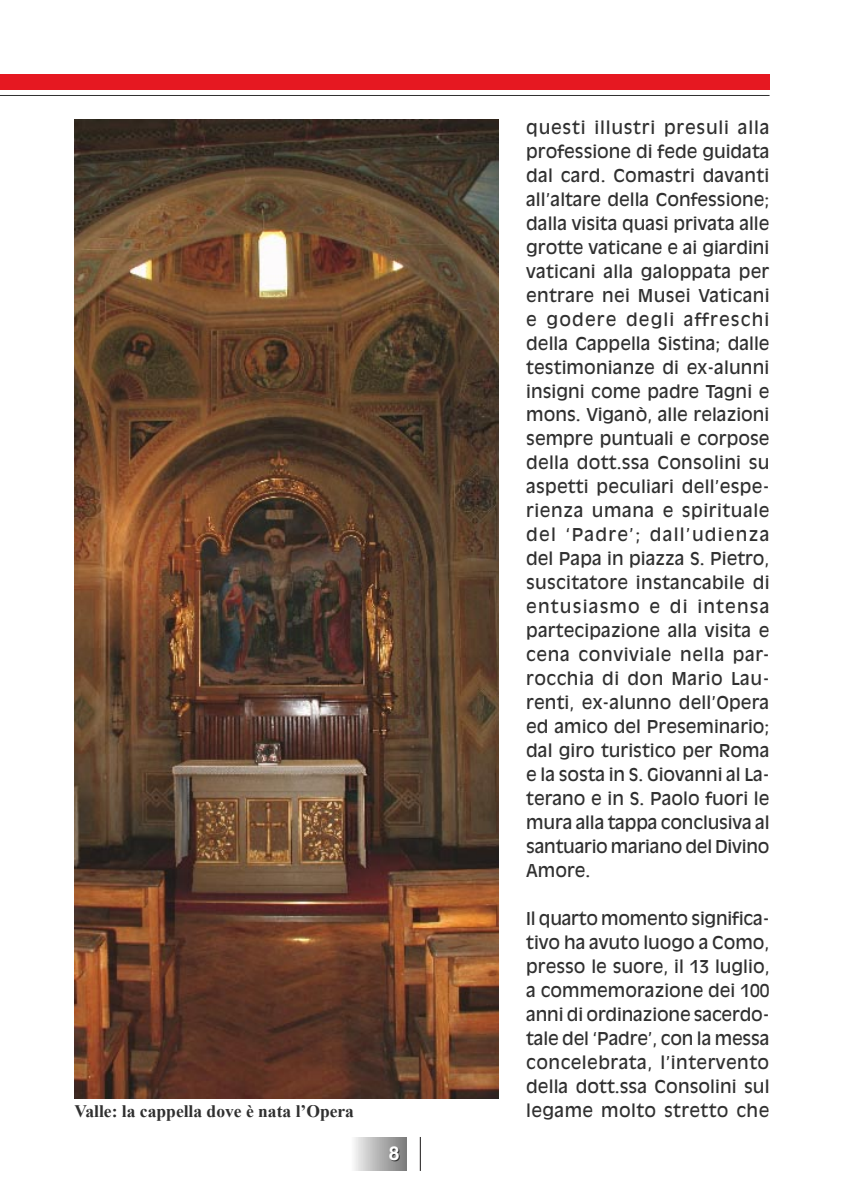
<style>
.page{position:relative;width:844px;height:1191px;background:#fff}
.page>*{position:absolute;margin:0;border:0;box-sizing:border-box;transform-origin:0 0}
.t1{font:700 19.25px "Helvetica";color:#fff}
.Corpo_testo{font:17.5px/24px "Antique Olive";color:#303030;text-align:justify}
.DIDASCALIA{font:700 17.5px "Times New Roman";color:#303030}
</style>
<div class="page">
<img style="left:74px;top:119px;width:425px;height:979px">
<hr style="left:406px;top:1136px;width:1px;height:34px;background:#7a7a7a">
<hr style="left:405px;top:1136px;width:1px;height:34px;background:#7c7c7c">
<hr style="left:404px;top:1136px;width:1px;height:34px;background:#7f7f7f">
<hr style="left:403px;top:1136px;width:1px;height:34px;background:#818181">
<hr style="left:402px;top:1136px;width:1px;height:34px;background:#838383">
<hr style="left:401px;top:1136px;width:1px;height:34px;background:#848484">
<hr style="left:400px;top:1136px;width:1px;height:34px;background:#878787">
<hr style="left:399px;top:1136px;width:1px;height:34px;background:#888">
<hr style="left:398px;top:1136px;width:1px;height:34px;background:#8c8c8c">
<hr style="left:397px;top:1136px;width:1px;height:34px;background:#8e8e8e">
<hr style="left:396px;top:1136px;width:1px;height:34px;background:#8f8f8f">
<hr style="left:395px;top:1136px;width:1px;height:34px;background:#929292">
<hr style="left:394px;top:1136px;width:1px;height:34px;background:#939393">
<hr style="left:393px;top:1136px;width:1px;height:34px;background:#969696">
<hr style="left:392px;top:1136px;width:1px;height:34px;background:#979797">
<hr style="left:391px;top:1136px;width:1px;height:34px;background:#9a9a9a">
<hr style="left:390px;top:1136px;width:1px;height:34px;background:#9c9c9c">
<hr style="left:389px;top:1136px;width:1px;height:34px;background:#9e9e9e">
<hr style="left:388px;top:1136px;width:1px;height:34px;background:#a0a0a0">
<hr style="left:387px;top:1136px;width:1px;height:34px;background:#a2a2a2">
<hr style="left:386px;top:1136px;width:1px;height:34px;background:#a5a5a5">
<hr style="left:385px;top:1136px;width:1px;height:34px;background:#a5a5a5">
<hr style="left:384px;top:1136px;width:1px;height:34px;background:#a8a8a8">
<hr style="left:383px;top:1136px;width:1px;height:34px;background:#ababab">
<hr style="left:382px;top:1136px;width:1px;height:34px;background:#acacac">
<hr style="left:381px;top:1136px;width:1px;height:34px;background:#afafaf">
<hr style="left:380px;top:1136px;width:1px;height:34px;background:#b0b0b0">
<hr style="left:379px;top:1136px;width:1px;height:34px;background:#b3b3b3">
<hr style="left:378px;top:1136px;width:1px;height:34px;background:#b4b4b4">
<hr style="left:377px;top:1136px;width:1px;height:34px;background:#b7b7b7">
<hr style="left:376px;top:1136px;width:1px;height:34px;background:#bababa">
<hr style="left:375px;top:1136px;width:1px;height:34px;background:#bcbcbc">
<hr style="left:374px;top:1136px;width:1px;height:34px;background:#bfbfbf">
<hr style="left:373px;top:1136px;width:1px;height:34px;background:#c0c0c0">
<hr style="left:372px;top:1136px;width:1px;height:34px;background:#c3c3c3">
<hr style="left:371px;top:1136px;width:1px;height:34px;background:#c5c5c5">
<hr style="left:370px;top:1136px;width:1px;height:34px;background:#c8c8c8">
<hr style="left:369px;top:1136px;width:1px;height:34px;background:#ccc">
<hr style="left:368px;top:1136px;width:1px;height:34px;background:#cdcdcd">
<hr style="left:367px;top:1136px;width:1px;height:34px;background:#d0d0d0">
<hr style="left:366px;top:1136px;width:1px;height:34px;background:#d2d2d2">
<hr style="left:365px;top:1136px;width:1px;height:34px;background:#d5d5d5">
<hr style="left:364px;top:1136px;width:1px;height:34px;background:#d7d7d7">
<hr style="left:363px;top:1136px;width:1px;height:34px;background:#dadada">
<hr style="left:362px;top:1136px;width:1px;height:34px;background:#dedede">
<hr style="left:361px;top:1136px;width:1px;height:34px;background:#dfdfdf">
<hr style="left:360px;top:1136px;width:1px;height:34px;background:#e2e2e2">
<hr style="left:359px;top:1136px;width:1px;height:34px;background:#e4e4e4">
<hr style="left:358px;top:1136px;width:1px;height:34px;background:#e7e7e7">
<hr style="left:357px;top:1136px;width:1px;height:34px;background:#eaeaea">
<hr style="left:356px;top:1136px;width:1px;height:34px;background:#ededed">
<hr style="left:355px;top:1136px;width:1px;height:34px;background:#f1f1f1">
<hr style="left:354px;top:1136px;width:1px;height:34px;background:#f4f4f4">
<hr style="left:353px;top:1136px;width:1px;height:34px;background:#f7f7f7">
<hr style="left:352px;top:1136px;width:1px;height:34px;background:#f9f9f9">
<hr style="left:420px;top:1137px;width:1px;height:34px;background:#171515">
<div style="left:0;top:74px;width:769px;height:16px;background:#e61821"></div>
<hr style="left:0;top:95px;width:769px;height:1px;background:#303030">
<p class="DIDASCALIA" style="left:74px;top:1100px;width:281px">Valle: la cappella dove è nata l’Opera</p>
<p class="t1" style="left:388px;top:1141px;width:12px">8</p>
<p class="Corpo_testo" style="left:526px;top:115px;width:245px">questi illustri presuli alla professione di fede guidata dal card. Comastri davanti all’altare della Confessione; dalla visita quasi privata alle grotte vaticane e ai giardini vaticani alla galoppata per entrare nei Musei Vaticani e godere degli affreschi della Cappella Sistina; dalle testimonianze di ex-alunni insigni come padre Tagni e mons. Viganò, alle relazioni sempre puntuali e corpose della dott.ssa Consolini su aspetti peculiari dell’espe&shy;rienza umana e spirituale del ‘Padre’; dall’udienza del Papa in piazza S. Pietro, suscitatore instancabile di entusiasmo e di intensa partecipazione alla visita e cena conviviale nella par&shy;rocchia di don Mario Lau&shy;renti, ex-alunno dell’Opera ed amico del Preseminario; dal giro turistico per Roma e la sosta in S. Giovanni al La&shy;terano e in S. Paolo fuori le mura alla tappa conclusiva al santuario mariano del Divino Amore.</p>
<p class="Corpo_testo" style="left:526px;top:905px;width:245px">Il quarto momento significa&shy;tivo ha avuto luogo a Como, presso le suore, il 13 luglio, a commemorazione dei 100 anni di ordinazione sacerdo&shy;tale del ‘Padre’, con la messa concelebrata, l’intervento della dott.ssa Consolini sul legame molto stretto che</p>
</div>
